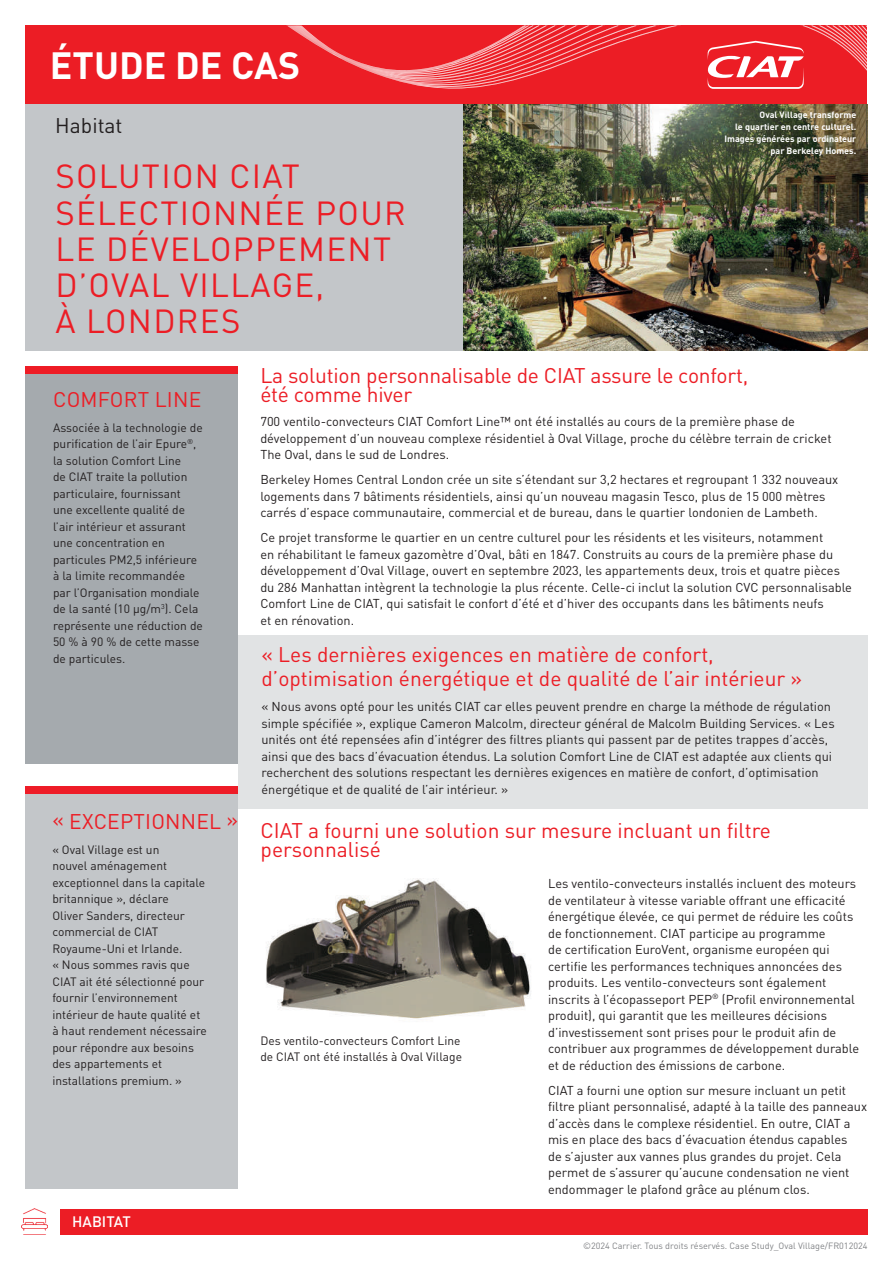
<style>
.page{position:relative;width:893px;height:1263px;background:#fff}
.page>*{position:absolute;margin:0;border:0;box-sizing:border-box;transform-origin:0 0}
.t1{font:700 37.5px "DIN Pro";color:#fff}
.t2{font:33px/36px "DIN Pro";letter-spacing:.04em;color:#ec1d25}
.t3{font:21px/19.5px "DIN Pro";color:#ec1d25}
.t4{font:21px "DIN Pro";color:#231f20}
.t5{font:500 15px "DIN Pro";color:#fff}
.t6{font:12.75px/16.5px "DIN Pro";color:#231f20}
.t7{font:12px/16.5px "DIN Pro";color:#231f20}
.t8{font:700 9px/12px "DIN Pro";color:#fff;text-align:right}
.t9{font:9px "DIN Pro";color:#808285}
</style>
<div class="page">
<div style="left:60px;top:1209px;width:807px;height:25px;background:#ec1d25"></div>
<div style="left:26px;top:26px;width:841px;height:325px;background:#c3c6c9"></div>
<div style="left:26px;top:26px;width:841px;height:78px;background:#ec1d25"></div>
<svg style="left:287px;top:26px;width:580px;height:63px"></svg>
<img style="left:22px;top:1209px;width:26px;height:22px">
<div style="left:26px;top:790px;width:212px;height:399px;background:#c3c6c9"></div>
<div style="left:26px;top:786px;width:212px;height:7px;background:#ee1c27"></div>
<div style="left:238px;top:636px;width:630px;height:173px;background:#e1e3e4"></div>
<div style="left:26px;top:370px;width:212px;height:394px;background:#a5aaae"></div>
<div style="left:26px;top:366px;width:212px;height:8px;background:#ee1c25"></div>
<img style="left:463px;top:104px;width:404px;height:247px">
<img style="left:266px;top:878px;width:265px;height:141px">
<h1 class="t1" style="left:50px;top:34px;width:252px">ÉTUDE DE CAS</h1>
<h3 class="t4" style="left:55px;top:111px;width:69px">Habitat</h3>
<h2 class="t2" style="left:55px;top:157px;width:352px">SOLUTION CIAT<br>SÉLECTIONNÉE POUR<br>LE DÉVELOPPEMENT<br>D’OVAL VILLAGE,<br>À LONDRES</h2>
<p class="t8" style="left:724px;top:108px;width:133px">Oval Village transforme<br>le quartier en centre culturel.<br>Images générées par ordinateur par Berkeley Homes.</p>
<h3 class="t3" style="left:53px;top:389px;width:150px">COMFORT LINE</h3>
<p class="t7" style="left:53px;top:418px;width:151px">Associée à la technologie de purification de l’air Epure<sup>®</sup>, la solution Comfort Line<br>de CIAT traite la pollution particulaire, fournissant une excellente qualité de l’air intérieur et assurant une concentration en particules PM2,5 inférieure à la limite recommandée par l’Organisation mondiale de la santé (10 µg/m<sup>3</sup>). Cela représente une réduction de<br>50 % à 90 % de cette masse de particules.</p>
<h3 class="t3" style="left:52px;top:811px;width:187px">« EXCEPTIONNEL »</h3>
<p class="t7" style="left:52px;top:841px;width:156px">« Oval Village est un<br>nouvel aménagement exceptionnel dans la capitale britannique », déclare<br>Oliver Sanders, directeur commercial de CIAT<br>Royaume-Uni et Irlande.<br>« Nous sommes ravis que<br>CIAT ait été sélectionné pour fournir l’environnement intérieur de haute qualité et à haut rendement nécessaire pour répondre aux besoins des appartements et installations premium. »</p>
<p class="t5" style="left:72px;top:1211px;width:60px">HABITAT</p>
<h3 class="t3" style="left:260px;top:364px;width:490px">La solution personnalisable de CIAT assure le confort, été comme hiver</h3>
<p class="t6" style="left:260px;top:413px;width:573px">700 ventilo-convecteurs CIAT Comfort Line™ ont été installés au cours de la première phase de développement d’un nouveau complexe résidentiel à Oval Village, proche du célèbre terrain de cricket<br>The Oval, dans le sud de Londres.</p>
<p class="t6" style="left:260px;top:471px;width:579px">Berkeley Homes Central London crée un site s’étendant sur 3,2 hectares et regroupant 1 332 nouveaux logements dans 7 bâtiments résidentiels, ainsi qu’un nouveau magasin Tesco, plus de 15 000 mètres carrés d’espace communautaire, commercial et de bureau, dans le quartier londonien de Lambeth.</p>
<p class="t6" style="left:260px;top:529px;width:593px">Ce projet transforme le quartier en un centre culturel pour les résidents et les visiteurs, notamment<br>en réhabilitant le fameux gazomètre d’Oval, bâti en 1847. Construits au cours de la première phase du développement d’Oval Village, ouvert en septembre 2023, les appartements deux, trois et quatre pièces du 286 Manhattan intègrent la technologie la plus récente. Celle-ci inclut la solution CVC personnalisable Comfort Line de CIAT, qui satisfait le confort d’été et d’hiver des occupants dans les bâtiments neufs<br>et en rénovation.</p>
<h3 class="t3" style="left:261px;top:641px;width:542px;line-height:24px">« Les dernières exigences en matière de confort, d’optimisation énergétique et de qualité de l’air intérieur »</h3>
<p class="t6" style="left:261px;top:698px;width:575px">« Nous avons opté pour les unités CIAT car elles peuvent prendre en charge la méthode de régulation simple spécifiée », explique Cameron Malcolm, directeur général de Malcolm Building Services. « Les unités ont été repensées afin d’intégrer des filtres pliants qui passent par de petites trappes d’accès, ainsi que des bacs d’évacuation étendus. La solution Comfort Line de CIAT est adaptée aux clients qui recherchent des solutions respectant les dernières exigences en matière de confort, d’optimisation énergétique et de qualité de l’air intérieur. »</p>
<h3 class="t3" style="left:261px;top:819px;width:512px">CIAT a fourni une solution sur mesure incluant un filtre personnalisé</h3>
<p class="t7" style="left:260px;top:1031px;width:203px">Des ventilo-convecteurs Comfort Line de CIAT ont été installés à Oval Village</p>
<p class="t6" style="left:548px;top:875px;width:313px">Les ventilo-convecteurs installés incluent des moteurs de ventilateur à vitesse variable offrant une efficacité énergétique élevée, ce qui permet de réduire les coûts de fonctionnement. CIAT participe au programme<br>de certification EuroVent, organisme européen qui certifie les performances techniques annoncées des produits. Les ventilo-convecteurs sont également inscrits à l’écopasseport PEP<sup>®</sup> (Profil environnemental produit), qui garantit que les meilleures décisions d’investissement sont prises pour le produit afin de contribuer aux programmes de développement durable et de réduction des émissions de carbone.</p>
<p class="t6" style="left:548px;top:1081px;width:321px">CIAT a fourni une option sur mesure incluant un petit filtre pliant personnalisé, adapté à la taille des panneaux d’accès dans le complexe résidentiel. En outre, CIAT a mis en place des bacs d’évacuation étendus capables<br>de s’ajuster aux vannes plus grandes du projet. Cela permet de s’assurer qu’aucune condensation ne vient endommager le plafond grâce au plénum clos.</p>
<p class="t9" style="left:583px;top:1239px;width:286px">©2024 Carrier. Tous droits réservés. Case Study_Oval Village/FR012024</p>
</div>
